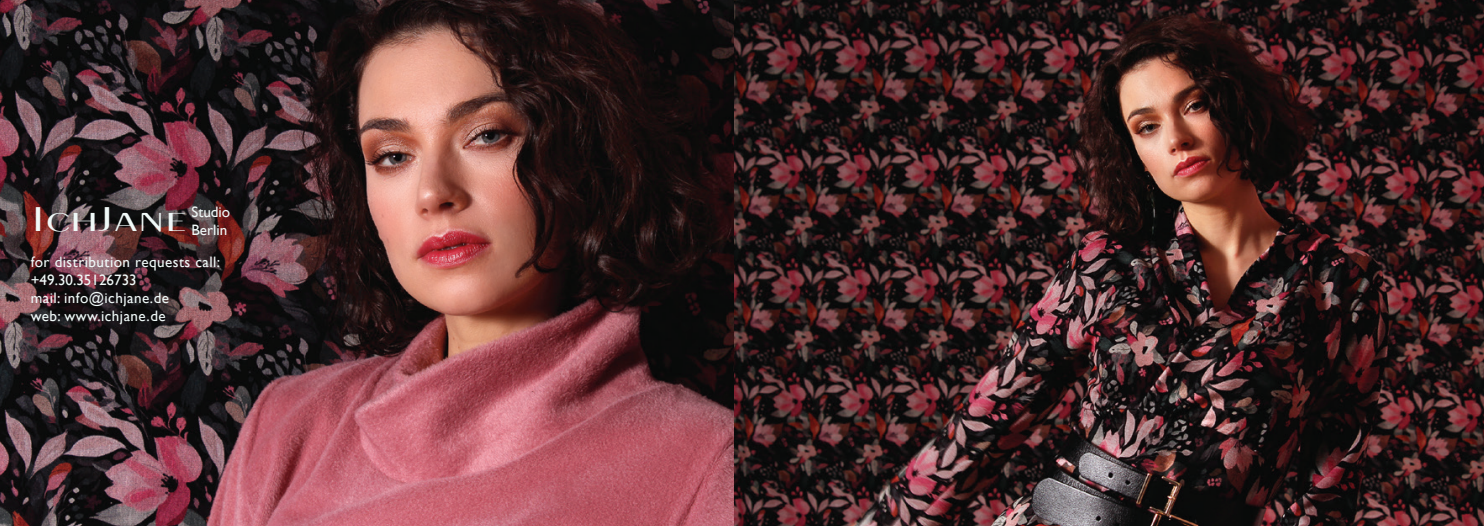
<style>
.page{position:relative;width:1484px;height:526px;background:#fff}
.page>*{position:absolute;margin:0;border:0;box-sizing:border-box;transform-origin:0 0}
.t1{font:41.3px "Pig Nose.fog";color:#f0f9f8}
.t2{font:15.05px "Gill Sans";letter-spacing:.03em;color:#f0f9f8}
.t3{font:15.05px "Gill Sans";color:#f0f9f8}
</style>
<div class="page">
<img style="left:0;top:0;width:735px;height:526px">
<img style="left:735px;top:0;width:749px;height:526px">
<p class="t1" style="left:31px;top:193px;width:157px">IchJane</p>
<p class="t2" style="left:31px;top:253px;width:191px">for distribution requests call:</p>
<p class="t3" style="left:31px;top:271px;width:107px">+49.30.35126733</p>
<p class="t2" style="left:31px;top:289px;width:140px">mail: info@ichjane.de</p>
<p class="t2" style="left:31px;top:307px;width:136px">web: www.ichjane.de</p>
<p class="t2" style="left:191px;top:203px;width:40px">Studio</p>
<p class="t2" style="left:191px;top:221px;width:37px">Berlin</p>
</div>
